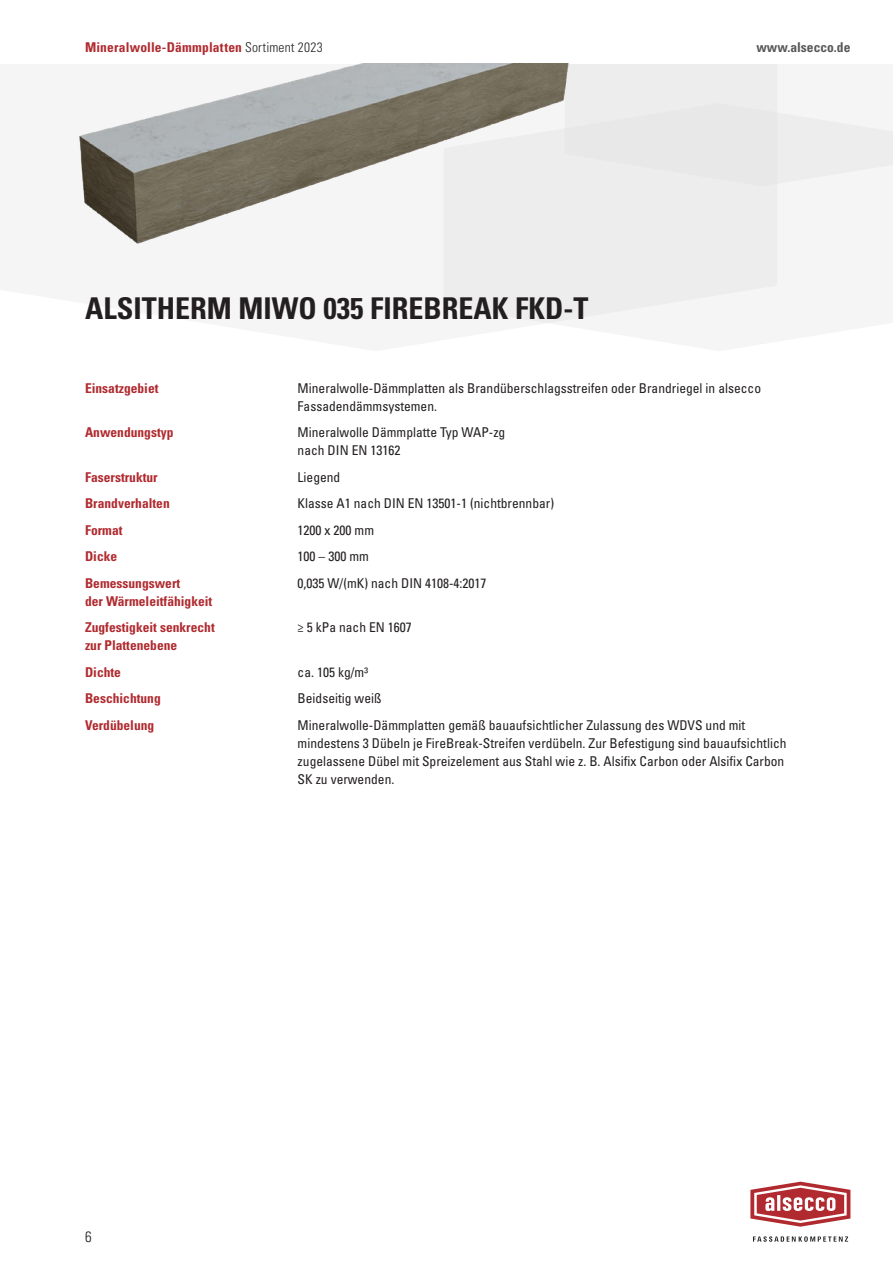
<style>
.page{position:relative;width:893px;height:1263px;background:#fff}
.page>*{position:absolute;margin:0;border:0;box-sizing:border-box;transform-origin:0 0}
.t1{font:700 condensed 30px "Univers LT Std";color:#231f20}
.t2{font:300 condensed 15px "Univers LT Std";color:#231f20}
.t3{font:condensed 13.5px/18px "Univers LT Std";color:#231f20}
.t4{font:700 condensed 13.5px/26.5px "Univers LT Std";color:#b02a2f}
.t5{font:700 condensed 13.5px "Univers LT Std";color:#57585a}
.s1{font-weight:300;color:#231f20}
</style>
<div class="page">
<div style="left:444px;top:186px;width:334px;height:137px;background:#ededed"></div>
<div style="left:645px;top:64px;width:248px;height:122px;background:#ededed"></div>
<svg style="left:753px;top:1236px;width:95px;height:6px"></svg>
<svg style="left:750px;top:1182px;width:100px;height:45px"></svg>
<img style="left:79px;top:64px;width:566px;height:222px">
<p class="t4" style="left:85px;top:34px;width:239px">Mineralwolle-Dämmplatten <span class="s1">Sortiment 2023</span></p>
<p class="t5" style="left:756px;top:39px;width:96px">www.alsecco.de</p>
<h1 class="t1" style="left:85px;top:290px;width:505px">ALSITHERM MIWO 035 FIREBREAK FKD-T</h1>
<p class="t4" style="left:85px;top:374px;width:75px">Einsatzgebiet</p>
<p class="t3" style="left:298px;top:378px;width:465px">Mineralwolle-Dämmplatten als Brandüberschlagsstreifen oder Brandriegel in alsecco<br>Fassadendämmsystemen.</p>
<p class="t4" style="left:85px;top:419px;width:90px">Anwendungstyp</p>
<p class="t3" style="left:298px;top:423px;width:209px">Mineralwolle Dämmplatte Typ WAP-zg nach DIN EN 13162</p>
<p class="t4" style="left:85px;top:463px;width:74px">Faserstruktur</p>
<p class="t3" style="left:298px;top:467px;width:44px">Liegend</p>
<p class="t4" style="left:85px;top:490px;width:86px">Brandverhalten</p>
<p class="t3" style="left:298px;top:494px;width:258px">Klasse A1 nach DIN EN 13501-1 (nichtbrennbar)</p>
<p class="t4" style="left:85px;top:516px;width:39px">Format</p>
<p class="t3" style="left:298px;top:520px;width:78px">1200 x 200 mm</p>
<p class="t4" style="left:85px;top:543px;width:34px">Dicke</p>
<p class="t3" style="left:298px;top:547px;width:73px">100 – 300 mm</p>
<p class="t4" style="left:85px;top:569px;width:97px">Bemessungswert</p>
<p class="t3" style="left:298px;top:573px;width:190px">0,035 W/(mK) nach DIN 4108-4:2017</p>
<p class="t4" style="left:85px;top:587px;width:131px">der Wärmeleitfähigkeit<br>Zugfestigkeit senkrecht</p>
<p class="t3" style="left:298px;top:618px;width:116px">≥ 5 kPa nach EN 1607</p>
<p class="t4" style="left:85px;top:632px;width:94px">zur Plattenebene<br>Dichte</p>
<p class="t3" style="left:298px;top:662px;width:72px">ca. 105 kg/m³</p>
<p class="t4" style="left:85px;top:685px;width:77px">Beschichtung</p>
<p class="t3" style="left:298px;top:689px;width:85px">Beidseitig weiß</p>
<p class="t4" style="left:85px;top:711px;width:71px">Verdübelung</p>
<p class="t3" style="left:298px;top:715px;width:490px">Mineralwolle-Dämmplatten gemäß bauaufsichtlicher Zulassung des WDVS und mit mindestens 3 Dübeln je FireBreak-Streifen verdübeln. Zur Befestigung sind bauaufsichtlich zugelassene Dübel mit Spreizelement aus Stahl wie z. B. Alsifix Carbon oder Alsifix Carbon SK zu verwenden.</p>
<p class="t2" style="left:85px;top:1227px;width:8px">6</p>
</div>
